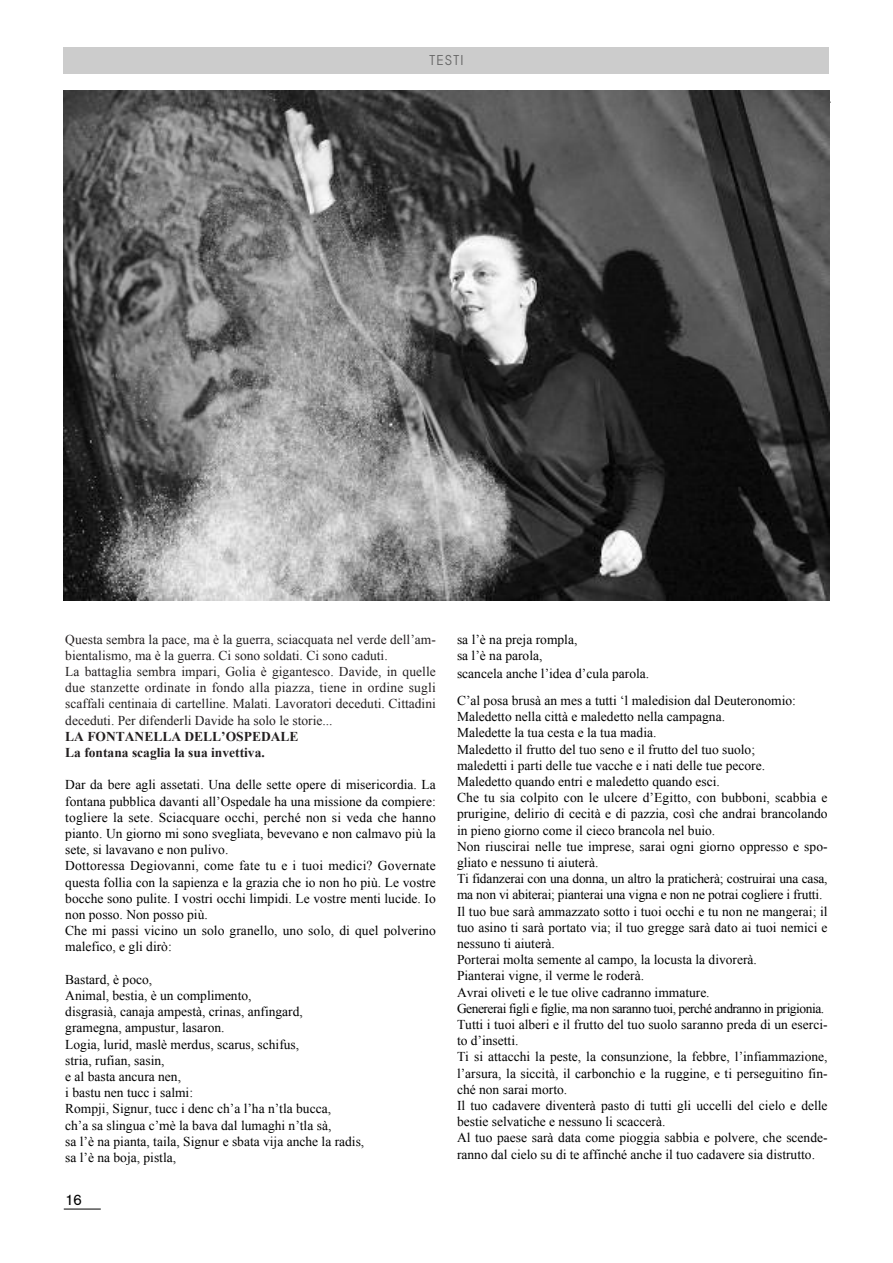
<style>
.page{position:relative;width:893px;height:1263px;background:#fff}
.page>*{position:absolute;margin:0;border:0;box-sizing:border-box;transform-origin:0 0}
.t1{font:15px "Akzidenz Grotesk";color:#000}
.t2{font:13.5px/16.2px "Times New Roman";color:#000}
.t3{font:13.5px/16.2px "Times New Roman";color:#231f20}
.t4{font:700 13.5px/16.2px "Times New Roman";color:#231f20}
.t5{font:13.5px "Avant Garde";letter-spacing:.105em;color:#666}
</style>
<div class="page">
<hr style="left:64px;top:1209px;width:37px;height:1px;background:#000">
<hr style="left:65px;top:102px;width:766px;height:1px;background:#000">
<div style="left:64px;top:47px;width:765px;height:27px;background:#ccc"></div>
<img style="left:64px;top:91px;width:765px;height:510px">
<p class="t5" style="left:429px;top:53px;width:36px">TESTI</p>
<p class="t3" style="left:65px;top:631px;width:372px">Questa sembra la pace, ma è la guerra, sciacquata nel verde dell’am&shy;bientalismo, ma è la guerra. Ci sono soldati. Ci sono caduti.<br>La battaglia sembra impari, Golia è gigantesco. Davide, in quelle due stanzette ordinate in fondo alla piazza, tiene in ordine sugli scaffali centinaia di cartelline. Malati. Lavoratori deceduti. Cittadini deceduti. Per difenderli Davide ha solo le storie...</p>
<p class="t4" style="left:65px;top:728px;width:235px">LA FonTAnELLA DELL’oSPEDALE<br>La fontana scaglia la sua invettiva.</p>
<p class="t2" style="left:65px;top:777px;width:372px">Dar da bere agli assetati. Una delle sette opere di misericordia. La fontana pubblica davanti all’Ospedale ha una missione da compiere: togliere la sete. Sciacquare occhi, perché non si veda che hanno pianto. Un giorno mi sono svegliata, bevevano e non calmavo più la sete, si lavavano e non pulivo.<br>Dottoressa Degiovanni, come fate tu e i tuoi medici? Governate questa follia con la sapienza e la grazia che io non ho più. Le vostre bocche sono pulite. I vostri occhi limpidi. Le vostre menti lucide. Io non posso. Non posso più.<br>Che mi passi vicino un solo granello, uno solo, di quel polverino malefico, e gli dirò:</p>
<p class="t2" style="left:65px;top:971px;width:301px">Bastard, è poco,<br>Animal, bestia, è un complimento,<br>disgrasià, canaja ampestà, crinas, anfingard,<br>gramegna, ampustur, lasaron.<br>Logia, lurid, maslè merdus, scarus, schifus,<br>stria, rufian, sasin,<br>e al basta ancura nen,<br>i bastu nen tucc i salmi:<br>Rompji, Signur, tucc i denc ch’a l’ha n’tla bucca,<br>ch’a sa slingua c’mè la bava dal lumaghi n’tla sà,<br>sa l’è na pianta, taila, Signur e sbata vija anche la radis, sa l’è na boja, pistla,</p>
<p class="t1" style="left:65px;top:1194px;width:18px">16</p>
<p class="t2" style="left:457px;top:631px;width:122px">sa l’è na preja rompla, sa l’è na parola,</p>
<p class="t2" style="left:457px;top:659px;width:340px;line-height:27.3px">scancela anche l’idea d’cula parola.<br>C’al posa brusà an mes a tutti ‘l maledision dal Deuteronomio:</p>
<p class="t2" style="left:457px;top:708px;width:372px">Maledetto nella città e maledetto nella campagna.<br>Maledette la tua cesta e la tua madia.<br>Maledetto il frutto del tuo seno e il frutto del tuo suolo;<br>maledetti i parti delle tue vacche e i nati delle tue pecore.<br>Maledetto quando entri e maledetto quando esci.<br>Che tu sia colpito con le ulcere d’Egitto, con bubboni, scabbia e prurigine, delirio di cecità e di pazzia, così che andrai brancolando in pieno giorno come il cieco brancola nel buio.<br>Non riuscirai nelle tue imprese, sarai ogni giorno oppresso e spo&shy;gliato e nessuno ti aiuterà.<br>Ti fidanzerai con una donna, un altro la praticherà; costruirai una casa, ma non vi abiterai; pianterai una vigna e non ne potrai cogliere i frutti.<br>Il tuo bue sarà ammazzato sotto i tuoi occhi e tu non ne mangerai; il tuo asino ti sarà portato via; il tuo gregge sarà dato ai tuoi nemici e nessuno ti aiuterà.<br>Porterai molta semente al campo, la locusta la divorerà.<br>Pianterai vigne, il verme le roderà.<br>Avrai oliveti e le tue olive cadranno immature.<br>Genererai figli e figlie, ma non saranno tuoi, perché andranno in prigionia.<br>Tutti i tuoi alberi e il frutto del tuo suolo saranno preda di un eserci&shy;to d’insetti.<br>Ti si attacchi la peste, la consunzione, la febbre, l’infiammazione, l’arsura, la siccità, il carbonchio e la ruggine, e ti perseguitino fin&shy;ché non sarai morto.<br>Il tuo cadavere diventerà pasto di tutti gli uccelli del cielo e delle bestie selvatiche e nessuno li scaccerà.<br>Al tuo paese sarà data come pioggia sabbia e polvere, che scende&shy;ranno dal cielo su di te affinché anche il tuo cadavere sia distrutto.</p>
</div>
